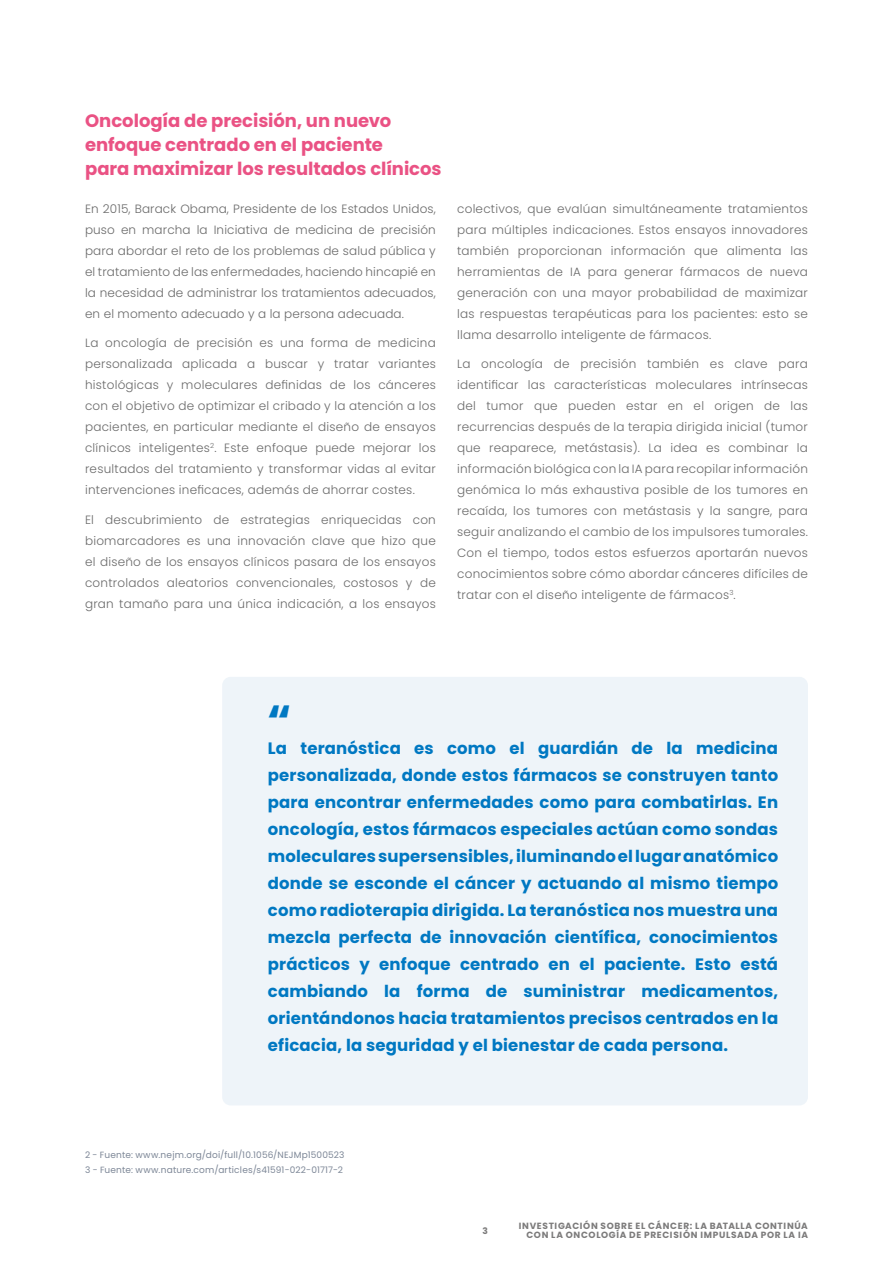
<style>
.page{position:relative;width:893px;height:1263px;background:#fff}
.page>*{position:absolute;margin:0;border:0;box-sizing:border-box;transform-origin:0 0}
.t1{font:700 45px "Poppins";color:#0078c2}
.t2{font:700 18px/24px "Poppins";color:#ea5284}
.t3{font:700 16.5px/27px "Poppins";letter-spacing:.01em;color:#0078c2;text-align:justify}
.t4{font:300 12px/21px "Poppins";letter-spacing:.02em;color:#6a6a6a;text-align:justify}
.t5{font:9px/15px "Poppins";letter-spacing:.02em;color:#7d8797}
.t6{font:700 9px/9px "Poppins";letter-spacing:.075em;color:#7c7b7b;text-align:right}
</style>
<div class="page">
<div style="left:222px;top:677px;width:586px;height:428px;background:#eef4f9;border-radius:9px"></div>
<h2 class="t2" style="left:85px;top:108px;width:358px">Oncología de precisión, un nuevo enfoque centrado en el paciente<br>para maximizar los resultados clínicos</h2>
<p class="t4" style="left:85px;top:198px;width:352px">En 2015, Barack Obama, Presidente de los Estados Unidos, puso en marcha la Iniciativa de medicina de precisión para abordar el reto de los problemas de salud pública y el tratamiento de las enfermedades, haciendo hincapié en la necesidad de administrar los tratamientos adecuados, en el momento adecuado y a la persona adecuada.</p>
<p class="t4" style="left:85px;top:332px;width:352px">La oncología de precisión es una forma de medicina personalizada aplicada a buscar y tratar variantes histológicas y moleculares definidas de los cánceres con el objetivo de optimizar el cribado y la atención a los pacientes, en particular mediante el diseño de ensayos clínicos inteligentes<sup>2</sup>. Este enfoque puede mejorar los resultados del tratamiento y transformar vidas al evitar intervenciones ineficaces, además de ahorrar costes.</p>
<p class="t4" style="left:85px;top:509px;width:352px">El descubrimiento de estrategias enriquecidas con biomarcadores es una innovación clave que hizo que el diseño de los ensayos clínicos pasara de los ensayos controlados aleatorios convencionales, costosos y de gran tamaño para una única indicación, a los ensayos</p>
<p class="t4" style="left:457px;top:198px;width:352px">colectivos, que evalúan simultáneamente tratamientos para múltiples indicaciones. Estos ensayos innovadores también proporcionan información que alimenta las herramientas de IA para generar fármacos de nueva generación con una mayor probabilidad de maximizar las respuestas terapéuticas para los pacientes: esto se llama desarrollo inteligente de fármacos.</p>
<p class="t4" style="left:457px;top:353px;width:352px">La oncología de precisión también es clave para identificar las características moleculares intrínsecas del tumor que pueden estar en el origen de las recurrencias después de la terapia dirigida inicial (tumor que reaparece, metástasis). La idea es combinar la información biológica con la IA para recopilar información genómica lo más exhaustiva posible de los tumores en recaída, los tumores con metástasis y la sangre, para seguir analizando el cambio de los impulsores tumorales.<br>Con el tiempo, todos estos esfuerzos aportarán nuevos conocimientos sobre cómo abordar cánceres difíciles de tratar con el diseño inteligente de fármacos<sup>3</sup>.</p>
<h1 class="t1" style="left:267px;top:696px;width:26px">“</h1>
<p class="t3" style="left:268px;top:735px;width:512px">La teranóstica es como el guardián de la medicina personalizada, donde estos fármacos se construyen tanto para encontrar enfermedades como para combatirlas. En oncología, estos fármacos especiales actúan como sondas moleculares supersensibles, iluminando el lugar anatómico donde se esconde el cáncer y actuando al mismo tiempo como radioterapia dirigida. La teranóstica nos muestra una mezcla perfecta de innovación científica, conocimientos prácticos y enfoque centrado en el paciente. Esto está cambiando la forma de suministrar medicamentos, orientándonos hacia tratamientos precisos centrados en la eficacia, la seguridad y el bienestar de cada persona.</p>
<p class="t5" style="left:85px;top:1148px;width:261px">2 - Fuente: www.nejm.org/doi/full/10.1056/NEJMp1500523<br>3 - Fuente: www.nature.com/articles/s41591-022-01717-2</p>
<p class="t6" style="left:482px;top:1226px;width:7px">3</p>
<p class="t6" style="left:519px;top:1221px;width:291px">INVESTIGACIÓN SOBRE EL CÁNCER: LA BATALLA CONTINÚA<br>CON LA ONCOLOGÍA DE PRECISIÓN IMPULSADA POR LA IA</p>
</div>
